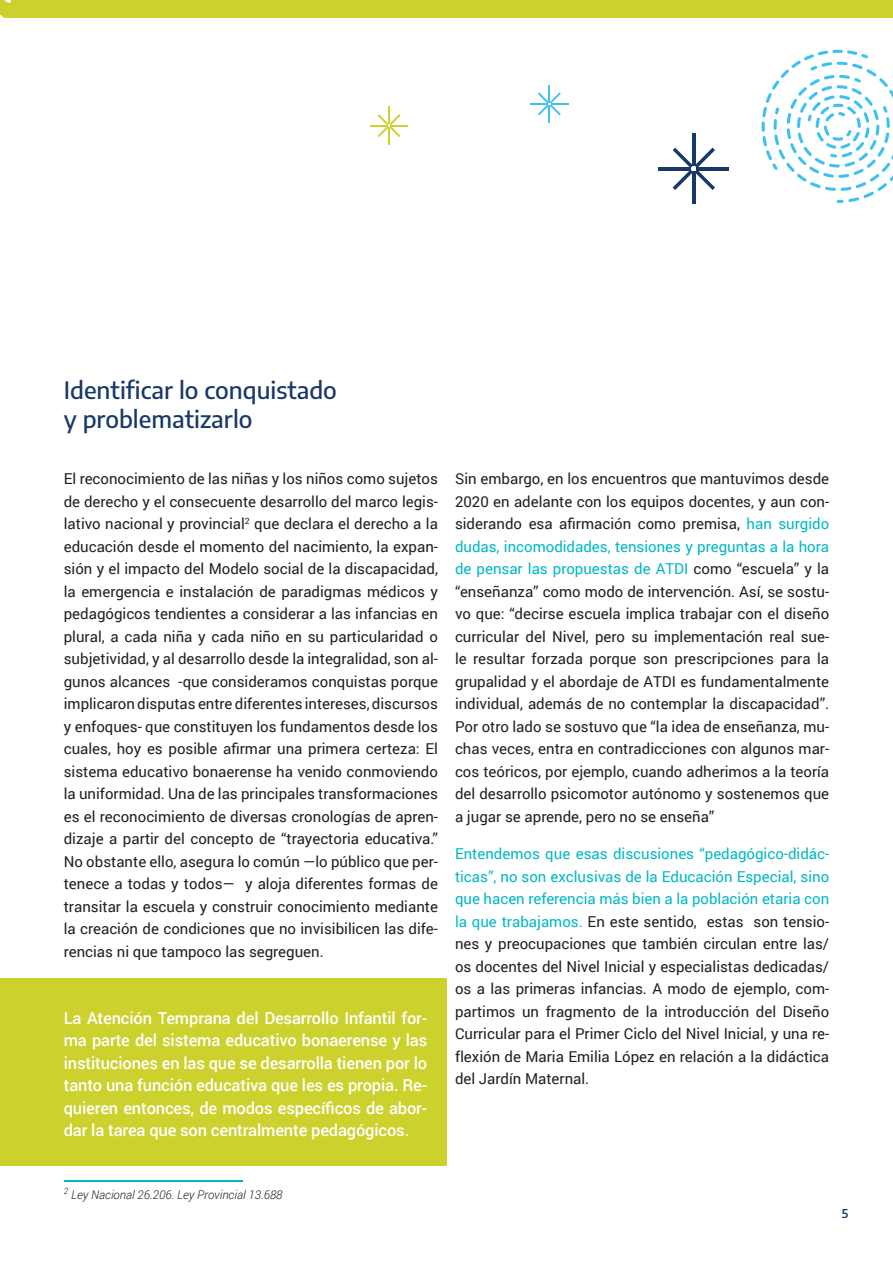
<style>
.page{position:relative;width:893px;height:1263px;background:#fff}
.page>*{position:absolute;margin:0;border:0;box-sizing:border-box;transform-origin:0 0}
.t1{font:500 24px "Encode Sans";color:#183867}
.t2{font:500 16.5px/22.5px "Roboto";letter-spacing:-.01em;color:#fff;text-align:justify}
.t3{font:15px/22.5px "Roboto";color:#231f20;text-align:justify}
.t4{font:italic 300 12px "Roboto";color:#231f20}
.t5{font:600 12px "Encode Sans";color:#17396a}
.s1{color:#00b7c5}
</style>
<div class="page">
<div style="left:0;top:0;width:893px;height:17px;background:#ccd12d"></div>
<div style="left:0;top:978px;width:446px;height:187px;background:#ccd12d"></div>
<svg style="left:0;top:0;width:59px;height:18px"></svg>
<hr style="left:64px;top:1181px;width:179px;height:1px;background:#00b7c5">
<svg style="left:762px;top:50px;width:131px;height:153px"></svg>
<hr style="left:692px;top:172px;width:4px;height:32px;background:#17396a">
<hr style="left:692px;top:134px;width:4px;height:32px;background:#17396a">
<hr style="left:697px;top:167px;width:32px;height:4px;background:#17396a">
<hr style="left:659px;top:167px;width:32px;height:4px;background:#17396a">
<svg style="left:673px;top:148px;width:42px;height:42px"></svg>
<svg style="left:530px;top:85px;width:38px;height:38px"></svg>
<svg style="left:370px;top:107px;width:38px;height:38px"></svg>
<p class="t1" style="left:64px;top:373px;width:275px">Identificar lo conquistado</p>
<p class="t1" style="left:64px;top:402px;width:190px">y problematizarlo</p>
<p class="t3" style="left:64px;top:467px;width:376px">El reconocimiento de las niñas y los niños como sujetos de derecho y el consecuente desarrollo del marco legis&shy;lativo nacional y provincial<sup>2</sup> que declara el derecho a la educación desde el momento del nacimiento, la expan&shy;sión y el impacto del Modelo social de la discapacidad, la emergencia e instalación de paradigmas médicos y pedagógicos tendientes a considerar a las infancias en plural, a cada niña y cada niño en su particularidad o subjetividad, y al desarrollo desde la integralidad, son al&shy;gunos alcances -que consideramos conquistas porque implicaron disputas entre diferentes intereses, discursos y enfoques- que constituyen los fundamentos desde los cuales, hoy es posible afirmar una primera certeza: El sistema educativo bonaerense ha venido conmoviendo la uniformidad. Una de las principales transformaciones es el reconocimiento de diversas cronologías de apren&shy;dizaje a partir del concepto de “trayectoria educativa.” No obstante ello, asegura lo común —lo público que per&shy;tenece a todas y todos— y aloja diferentes formas de transitar la escuela y construir conocimiento mediante la creación de condiciones que no invisibilicen las dife&shy;rencias ni que tampoco las segreguen.</p>
<p class="t2" style="left:64px;top:1006px;width:365px">La Atención Temprana del Desarrollo Infantil for&shy;ma parte del sistema educativo bonaerense y las instituciones en las que se desarrolla tienen por lo tanto una función educativa que les es propia. Re&shy;quieren entonces, de modos específicos de abor&shy;dar la tarea que son centralmente pedagógicos.</p>
<p class="t3" style="left:455px;top:467px;width:376px">Sin embargo, en los encuentros que mantuvimos desde 2020 en adelante con los equipos docentes, y aun con&shy;siderando esa afirmación como premisa, <span class="s1">han surgido dudas, incomodidades, tensiones y preguntas a la hora de pensar las propuestas de ATDI</span> como “escuela” y la “enseñanza” como modo de intervención. Así, se sostu&shy;vo que: “decirse escuela implica trabajar con el diseño curricular del Nivel, pero su implementación real sue&shy;le resultar forzada porque son prescripciones para la grupalidad y el abordaje de ATDI es fundamentalmente individual, además de no contemplar la discapacidad”.<br>Por otro lado se sostuvo que “la idea de enseñanza, mu&shy;chas veces, entra en contradicciones con algunos mar&shy;cos teóricos, por ejemplo, cuando adherimos a la teoría del desarrollo psicomotor autónomo y sostenemos que a jugar se aprende, pero no se enseña”</p>
<p class="t3" style="left:455px;top:842px;width:376px"><span class="s1">Entendemos que esas discusiones “pedagógico-didác&shy;ticas”, no son exclusivas de la Educación Especial, sino que hacen referencia más bien a la población etaria con la que trabajamos.</span> En este sentido, estas son tensio&shy;nes y preocupaciones que también circulan entre las/ os docentes del Nivel Inicial y especialistas dedicadas/ os a las primeras infancias. A modo de ejemplo, com&shy;partimos un fragmento de la introducción del Diseño Curricular para el Primer Ciclo del Nivel Inicial, y una re&shy;flexión de Maria Emilia López en relación a la didáctica del Jardín Maternal.</p>
<p class="t4" style="left:64px;top:1186px;width:220px"><sup>2</sup> Ley Nacional 26.206. Ley Provincial 13.688</p>
<p class="t5" style="left:842px;top:1205px;width:8px">5</p>
</div>
